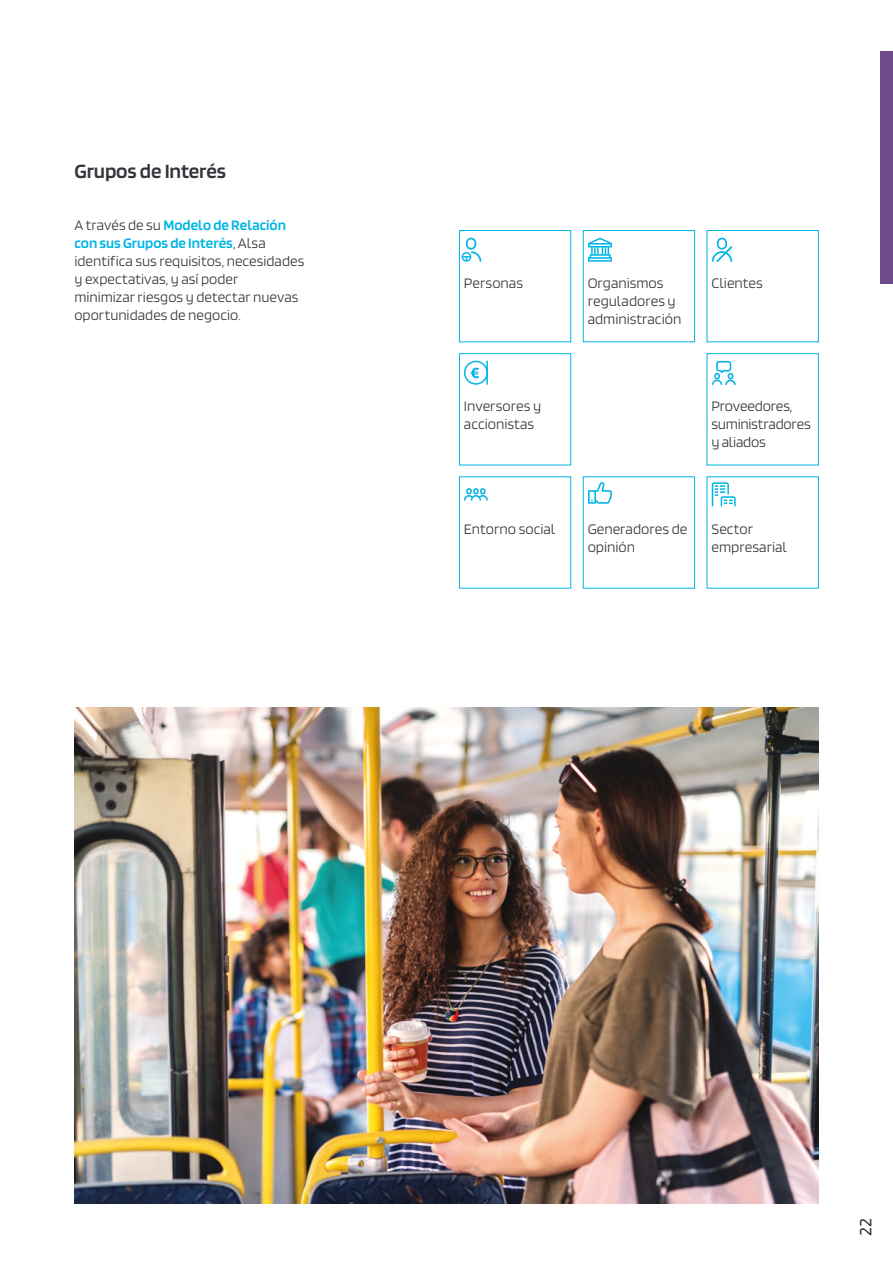
<style>
.page{position:relative;width:893px;height:1263px;background:#fff}
.page>*{position:absolute;margin:0;border:0;box-sizing:border-box;transform-origin:0 0}
.t1{font:600 21px "Alsa";letter-spacing:-.005em;color:#323439}
.t2{font:18px "Alsa";color:#323439}
.t3{font:300 15.15px/18.1px "Alsa";color:#323439}
.t4{font:300 15px/18px "Alsa";color:#323439}
.s1{font-weight:600;color:#00b5e5}
</style>
<div class="page">
<div style="left:880px;top:51px;width:13px;height:232px;background:#6e4b88"></div>
<div style="left:459px;top:230px;width:112px;height:112px;border:1px solid #00b5e5"></div>
<div style="left:583px;top:230px;width:112px;height:112px;border:1px solid #00b5e5"></div>
<div style="left:707px;top:230px;width:112px;height:112px;border:1px solid #00b5e5"></div>
<div style="left:459px;top:353px;width:112px;height:112px;border:1px solid #00b5e5"></div>
<div style="left:707px;top:353px;width:112px;height:112px;border:1px solid #00b5e5"></div>
<svg style="left:712px;top:238px;width:20px;height:24px"></svg>
<svg style="left:712px;top:361px;width:24px;height:24px"></svg>
<svg style="left:464px;top:488px;width:24px;height:12px"></svg>
<svg style="left:588px;top:482px;width:24px;height:22px"></svg>
<svg style="left:712px;top:482px;width:24px;height:24px"></svg>
<svg style="left:588px;top:238px;width:24px;height:24px"></svg>
<svg style="left:462px;top:238px;width:19px;height:24px"></svg>
<svg style="left:464px;top:361px;width:24px;height:24px"></svg>
<img style="left:74px;top:707px;width:745px;height:496px">
<h1 class="t1" style="left:74px;top:160px;width:153px">Grupos de Interés</h1>
<p class="t4" style="left:74px;top:216px;width:231px">A través de su <span class="s1">Modelo de Relación con sus Grupos de Interés</span>, Alsa identifica sus requisitos, necesidades y expectativas, y así poder<br>minimizar riesgos y detectar nuevas oportunidades de negocio.</p>
<p class="t3" style="left:464px;top:274px;width:61px">Personas</p>
<p class="t3" style="left:588px;top:274px;width:95px">Organismos reguladores y administración</p>
<p class="t3" style="left:711px;top:274px;width:53px">Clientes</p>
<p class="t3" style="left:464px;top:397px;width:79px">Inversores y accionistas</p>
<p class="t3" style="left:711px;top:397px;width:101px">Proveedores, suministradores y aliados</p>
<p class="t3" style="left:464px;top:521px;width:93px">Entorno social</p>
<p class="t3" style="left:588px;top:521px;width:101px">Generadores de opinión</p>
<p class="t3" style="left:711px;top:521px;width:77px">Sector empresarial</p>
<p class="t2" style="left:856px;top:1236px;width:19px;rotate:-90deg">22</p>
</div>
